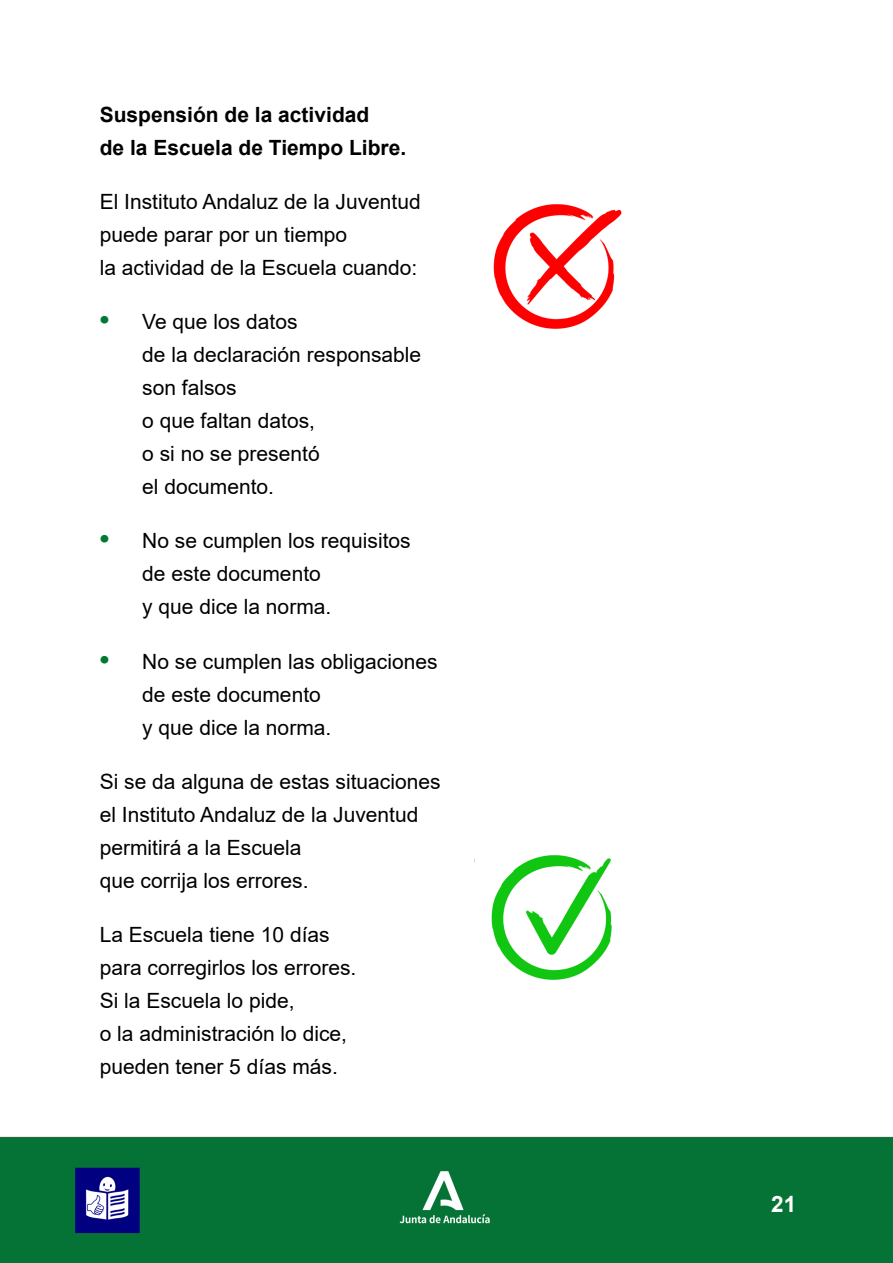
<style>
.page{position:relative;width:893px;height:1263px;background:#fff}
.page>*{position:absolute;margin:0;border:0;box-sizing:border-box;transform-origin:0 0}
.t1{font:700 22.5px "Arial";color:#fff}
.t2{font:21px/33px "Arial";color:#000}
.t3{font:700 21px/33px "Arial";color:#000}
.s1{font-weight:700;font-size:27px;color:#007934}
</style>
<div class="page">
<div style="left:0;top:1136px;width:892px;height:127px;background:#057336"></div>
<img style="left:493px;top:204px;width:129px;height:125px">
<img style="left:474px;top:855px;width:138px;height:125px">
<p class="t3" style="left:100px;top:98px;width:308px">Suspensión de la actividad<br>de la Escuela de Tiempo Libre.</p>
<p class="t2" style="left:100px;top:185px;width:323px">El Instituto Andaluz de la Juventud puede parar por un tiempo<br>la actividad de la Escuela cuando:</p>
<p class="t2" style="left:142px;top:305px;width:280px;text-indent:-43px"><span class="s1">•</span> Ve que los datos<br>de la declaración responsable son falsos<br>o que faltan datos,<br>o si no se presentó<br>el documento.</p>
<p class="t2" style="left:142px;top:524px;width:270px;text-indent:-43px"><span class="s1">•</span> No se cumplen los requisitos de este documento<br>y que dice la norma.</p>
<p class="t2" style="left:142px;top:645px;width:297px;text-indent:-43px"><span class="s1">•</span> No se cumplen las obligaciones de este documento<br>y que dice la norma.</p>
<p class="t2" style="left:100px;top:765px;width:342px">Si se da alguna de estas situaciones el Instituto Andaluz de la Juventud permitirá a la Escuela<br>que corrija los errores.</p>
<p class="t2" style="left:100px;top:918px;width:258px">La Escuela tiene 10 días para corregirlos los errores.<br>Si la Escuela lo pide,<br>o la administración lo dice, pueden tener 5 días más.</p>
<p class="t1" style="left:771px;top:1188px;width:27px">21</p>
</div>
